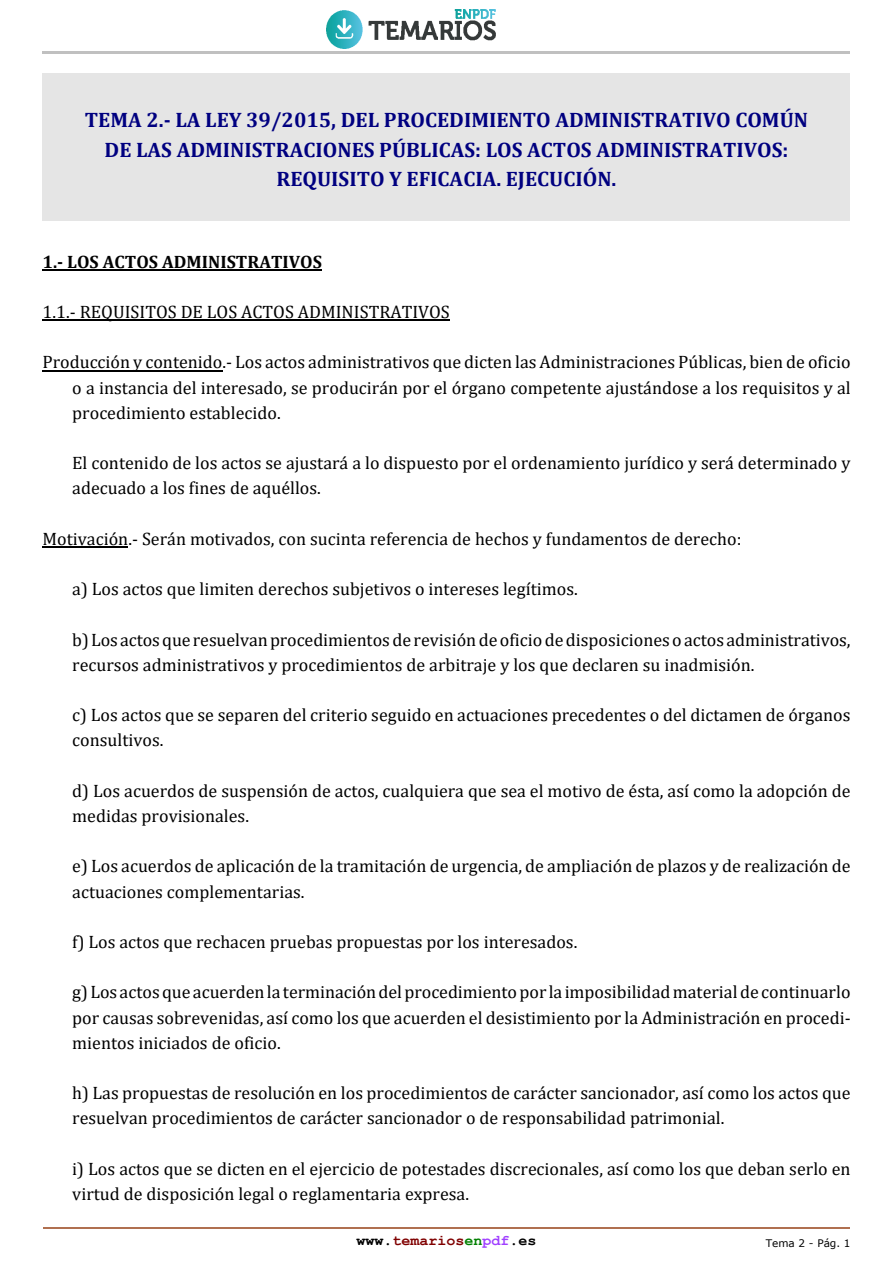
<style>
.page{position:relative;width:893px;height:1263px;background:#fff}
.page>*{position:absolute;margin:0;border:0;box-sizing:border-box;transform-origin:0 0}
.t1{font:700 21px/29.4px "Cambria";color:#000080;text-align:center}
.t2{font:18px/25.2px "Cambria";color:#000}
.t3{font:700 18px "Cambria";color:#000}
.t4{font:700 15px "Courier New";color:#800000}
.t5{font:10.5px "Verdana";color:#000}
.s1{color:#000}
.s2{color:#008000}
.s3{color:#a040ff}
</style>
<div class="page">
<hr style="left:42px;top:51px;width:808px;height:3px;background:#c0c0c0">
<img style="left:326px;top:10px;width:170px;height:38px">
<hr style="left:43px;top:1227px;width:807px;height:2px;background:#b07050">
<div style="left:42px;top:73px;width:808px;height:148px;background:#e5e5e5"></div>
<hr style="left:42px;top:269px;width:280px;height:1px;background:#000">
<hr style="left:42px;top:320px;width:408px;height:1px;background:#000">
<hr style="left:42px;top:370px;width:180px;height:1px;background:#000">
<hr style="left:42px;top:546px;width:86px;height:1px;background:#000">
<p class="t1" style="left:85px;top:105px;width:725px">TEMA 2.‐ LA LEY 39/2015, DEL PROCEDIMIENTO ADMINISTRATIVO COMÚN<br>DE LAS ADMINISTRACIONES PÚBLICAS: LOS ACTOS ADMINISTRATIVOS:<br>REQUISITO Y EFICACIA. EJECUCIÓN.</p>
<p class="t3" style="left:42px;top:250px;width:281px">1.‐ LOS ACTOS ADMINISTRATIVOS</p>
<p class="t2" style="left:42px;top:299px;width:409px">1.1.- REQUISITOS DE LOS ACTOS ADMINISTRATIVOS</p>
<p class="t2" style="left:72px;top:349px;width:780px;text-align:justify;text-indent:-30px">Producción y contenido.- Los actos administrativos que dicten las Administraciones Públicas, bien de oficio o a instancia del interesado, se producirán por el órgano competente ajustándose a los requisitos y al procedimiento establecido.</p>
<p class="t2" style="left:72px;top:450px;width:780px">El contenido de los actos se ajustará a lo dispuesto por el ordenamiento jurídico y será determinado y adecuado a los fines de aquéllos.</p>
<p class="t2" style="left:42px;top:526px;width:700px">Motivación.- Serán motivados, con sucinta referencia de hechos y fundamentos de derecho:</p>
<p class="t2" style="left:72px;top:576px;width:507px">a) Los actos que limiten derechos subjetivos o intereses legítimos.</p>
<p class="t2" style="left:72px;top:626px;width:780px">b) Los actos que resuelvan procedimientos de revisión de oficio de disposiciones o actos administrativos, recursos administrativos y procedimientos de arbitraje y los que declaren su inadmisión.</p>
<p class="t2" style="left:72px;top:702px;width:780px">c) Los actos que se separen del criterio seguido en actuaciones precedentes o del dictamen de órganos consultivos.</p>
<p class="t2" style="left:72px;top:778px;width:780px">d) Los acuerdos de suspensión de actos, cualquiera que sea el motivo de ésta, así como la adopción de medidas provisionales.</p>
<p class="t2" style="left:72px;top:853px;width:780px">e) Los acuerdos de aplicación de la tramitación de urgencia, de ampliación de plazos y de realización de actuaciones complementarias.</p>
<p class="t2" style="left:72px;top:929px;width:507px">f) Los actos que rechacen pruebas propuestas por los interesados.</p>
<p class="t2" style="left:72px;top:979px;width:780px;text-align:justify">g) Los actos que acuerden la terminación del procedimiento por la imposibilidad material de continuarlo por causas sobrevenidas, así como los que acuerden el desistimiento por la Administración en procedi&shy;mientos iniciados de oficio.</p>
<p class="t2" style="left:72px;top:1080px;width:780px">h) Las propuestas de resolución en los procedimientos de carácter sancionador, así como los actos que resuelvan procedimientos de carácter sancionador o de responsabilidad patrimonial.</p>
<p class="t2" style="left:72px;top:1156px;width:780px">i) Los actos que se dicten en el ejercicio de potestades discrecionales, así como los que deban serlo en virtud de disposición legal o reglamentaria expresa.</p>
<p class="t4" style="left:356px;top:1232px;width:181px"><span class="s1">www.</span>temarios<span class="s2">en</span><span class="s3">pdf</span><span class="s1">.es</span></p>
<p class="t5" style="left:766px;top:1237px;width:86px">Tema 2 - Pág. 1</p>
</div>
